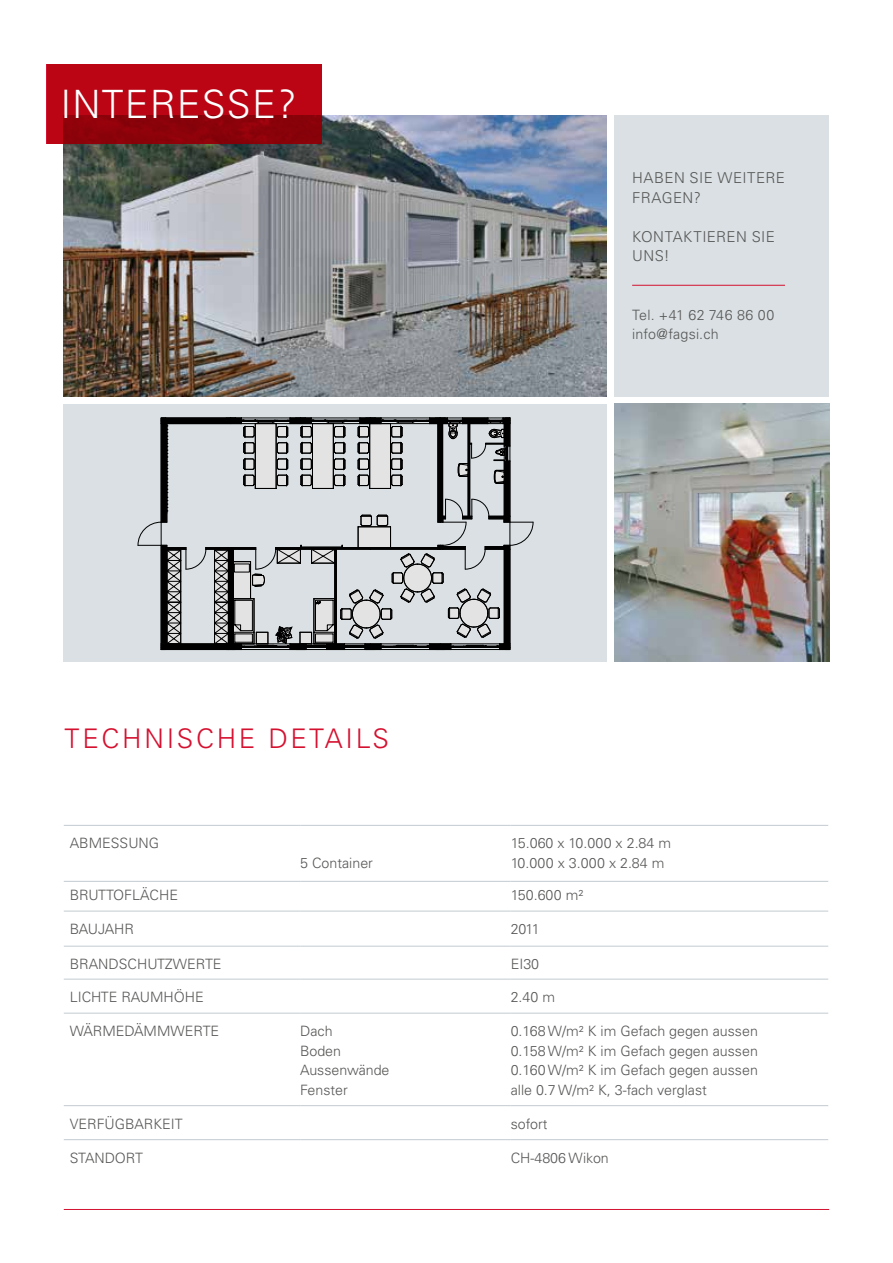
<style>
.page{position:relative;width:893px;height:1263px;background:#fff}
.page>*{position:absolute;margin:0;border:0;box-sizing:border-box;transform-origin:0 0}
.t1{font:300 39px "Univers LT Pro 45";letter-spacing:.03em;color:#fff}
.t2{font:300 27px "Univers LT Pro 45";letter-spacing:.1em;color:#d51130}
.t3{font:300 15px/19.5px "Univers LT Pro 45";letter-spacing:.025em;color:#575756}
.Bildunterschrift{font:300 14.25px "Univers LT Pro 45";color:#575756}
.Bildunterschrift-2{font:300 14.25px "Univers LT Pro 45";letter-spacing:.02em;color:#575756}
.Bildunterschrift-3{font:300 14.25px "Univers LT Pro 45";letter-spacing:-.02em;color:#575756}
</style>
<div class="page">
<hr style="left:64px;top:1209px;width:765px;height:1px;background:#d51130">
<svg style="left:64px;top:880px;width:236px;height:261px"></svg>
<hr style="left:64px;top:825px;width:236px;height:1px;background:#c3cbd0">
<hr style="left:300px;top:825px;width:211px;height:1px;background:#c3cbd0">
<hr style="left:511px;top:825px;width:317px;height:1px;background:#c3cbd0">
<hr style="left:64px;top:881px;width:236px;height:1px;background:#c3cbd0">
<hr style="left:300px;top:881px;width:211px;height:1px;background:#c3cbd0">
<hr style="left:511px;top:881px;width:317px;height:1px;background:#c3cbd0">
<hr style="left:64px;top:911px;width:236px;height:1px;background:#c3cbd0">
<hr style="left:300px;top:911px;width:211px;height:1px;background:#c3cbd0">
<hr style="left:511px;top:911px;width:317px;height:1px;background:#c3cbd0">
<hr style="left:64px;top:979px;width:236px;height:1px;background:#c3cbd0">
<hr style="left:300px;top:979px;width:211px;height:1px;background:#c3cbd0">
<hr style="left:511px;top:979px;width:317px;height:1px;background:#c3cbd0">
<hr style="left:64px;top:1013px;width:236px;height:1px;background:#c3cbd0">
<hr style="left:300px;top:1013px;width:211px;height:1px;background:#c3cbd0">
<hr style="left:511px;top:1013px;width:317px;height:1px;background:#c3cbd0">
<hr style="left:64px;top:1105px;width:236px;height:1px;background:#c3cbd0">
<hr style="left:300px;top:1105px;width:211px;height:1px;background:#c3cbd0">
<hr style="left:511px;top:1105px;width:317px;height:1px;background:#c3cbd0">
<hr style="left:64px;top:1139px;width:236px;height:1px;background:#c3cbd0">
<hr style="left:300px;top:1139px;width:211px;height:1px;background:#c3cbd0">
<hr style="left:511px;top:1139px;width:317px;height:1px;background:#c3cbd0">
<hr style="left:64px;top:946px;width:236px;height:1px;background:#c3cbd0">
<hr style="left:300px;top:946px;width:211px;height:1px;background:#c3cbd0">
<hr style="left:511px;top:946px;width:317px;height:1px;background:#c3cbd0">
<div style="left:64px;top:404px;width:543px;height:257px;background:#dae0e3"></div>
<svg style="left:137px;top:417px;width:397px;height:233px"></svg>
<img style="left:63px;top:115px;width:544px;height:281px">
<img style="left:614px;top:404px;width:215px;height:257px">
<svg style="left:46px;top:64px;width:276px;height:80px;background:#ab0410"></svg>
<div style="left:614px;top:115px;width:215px;height:281px;background:#dae0e3"></div>
<hr style="left:632px;top:285px;width:153px;height:1px;background:#d51130">
<p class="t1" style="left:60px;top:78px;width:238px">INTERESSE?</p>
<p class="t3" style="left:632px;top:168px;width:154px">HABEN SIE WEITERE<br>FRAGEN?</p>
<p class="t3" style="left:632px;top:226px;width:144px">KONTAKTIEREN SIE</p>
<p class="t3" style="left:632px;top:246px;width:39px">UNS!</p>
<p class="Bildunterschrift-2" style="left:632px;top:305px;width:144px">Tel. +41 62 746 86 00</p>
<p class="Bildunterschrift" style="left:632px;top:325px;width:88px">info@fagsi.ch</p>
<p class="t2" style="left:65px;top:720px;width:326px">TECHNISCHE DETAILS</p>
<p class="Bildunterschrift" style="left:70px;top:834px;width:91px">ABMESSUNG</p>
<p class="Bildunterschrift" style="left:300px;top:853px;width:74px">5 Container</p>
<p class="Bildunterschrift" style="left:511px;top:834px;width:162px">15.060 x 10.000 x 2.84 m</p>
<p class="Bildunterschrift-2" style="left:511px;top:853px;width:155px">10.000 x 3.000 x 2.84 m</p>
<p class="Bildunterschrift" style="left:70px;top:886px;width:110px">BRUTTOFLÄCHE</p>
<p class="Bildunterschrift" style="left:511px;top:886px;width:74px">150.600 m²</p>
<p class="Bildunterschrift" style="left:70px;top:920px;width:66px">BAUJAHR</p>
<p class="Bildunterschrift" style="left:511px;top:920px;width:30px">2011</p>
<p class="Bildunterschrift" style="left:70px;top:955px;width:153px">BRANDSCHUTZWERTE</p>
<p class="Bildunterschrift" style="left:511px;top:955px;width:30px">EI30</p>
<p class="Bildunterschrift" style="left:70px;top:988px;width:136px">LICHTE RAUMHÖHE</p>
<p class="Bildunterschrift" style="left:511px;top:988px;width:46px">2.40 m</p>
<p class="Bildunterschrift" style="left:70px;top:1022px;width:151px">WÄRMEDÄMMWERTE</p>
<p class="Bildunterschrift" style="left:300px;top:1022px;width:34px">Dach</p>
<p class="Bildunterschrift" style="left:300px;top:1041px;width:42px">Boden</p>
<p class="Bildunterschrift" style="left:300px;top:1061px;width:91px">Aussenwände</p>
<p class="Bildunterschrift" style="left:300px;top:1080px;width:49px">Fenster</p>
<p class="Bildunterschrift" style="left:511px;top:1022px;width:249px">0.168 W/m² K im Gefach gegen aussen</p>
<p class="Bildunterschrift" style="left:511px;top:1041px;width:249px">0.158 W/m² K im Gefach gegen aussen</p>
<p class="Bildunterschrift" style="left:511px;top:1061px;width:249px">0.160 W/m² K im Gefach gegen aussen</p>
<p class="Bildunterschrift" style="left:511px;top:1080px;width:198px">alle 0.7 W/m² K, 3-fach verglast</p>
<p class="Bildunterschrift" style="left:70px;top:1114px;width:114px">VERFÜGBARKEIT</p>
<p class="Bildunterschrift" style="left:511px;top:1114px;width:38px">sofort</p>
<p class="Bildunterschrift-3" style="left:70px;top:1148px;width:75px">STANDORT</p>
<p class="Bildunterschrift" style="left:511px;top:1148px;width:100px">CH-4806 Wikon</p>
</div>
